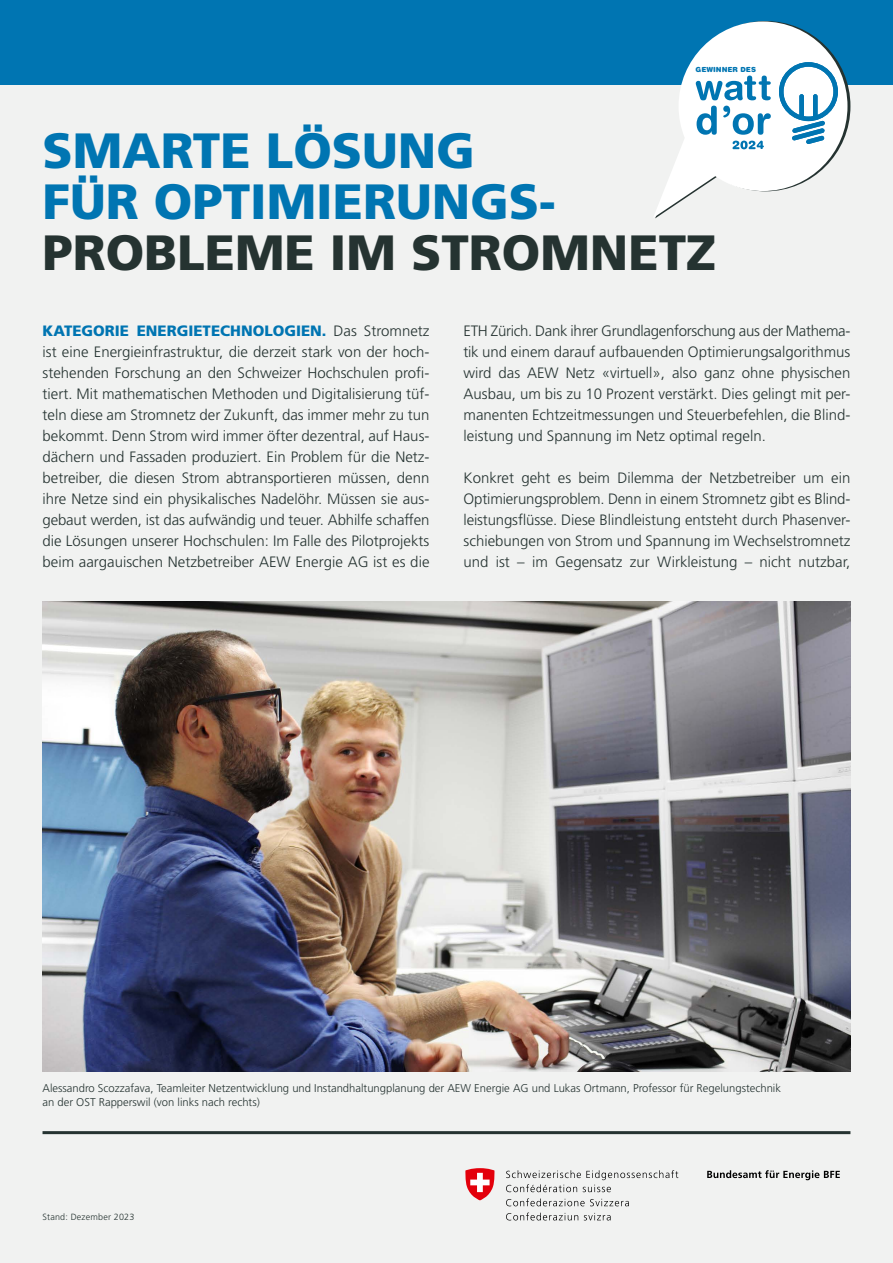
<style>
.page{position:relative;width:893px;height:1263px;background:#f1f2f1}
.page>*{position:absolute;margin:0;border:0;box-sizing:border-box;transform-origin:0 0}
.t1{font:900 49.5px/51px "Frutiger LT Std";color:#0075b2}
.t2{font:900 49.5px "Frutiger LT Std";color:#253331}
.t3{font:300 15px/21px "Frutiger LT Std";color:#253331;text-align:justify}
.t4{font:300 11.25px/14.2px "Frutiger LT Std";color:#253331}
.t5{font:300 9px "Frutiger LT Std";letter-spacing:.02em;color:#253331}
.t6{font:900 7.05px "Helvetica Rounded LT Std";color:#0075b2}
.s1{font-weight:900;color:#0075b2}
</style>
<div class="page">
<hr style="left:43px;top:1131px;width:807px;height:3px;background:#253331">
<div style="left:0;top:0;width:893px;height:84px;background:#0075b2"></div>
<svg style="left:707px;top:1170px;width:133px;height:10px"></svg>
<svg style="left:506px;top:1170px;width:172px;height:22px"></svg>
<svg style="left:506px;top:1198px;width:123px;height:8px"></svg>
<svg style="left:506px;top:1212px;width:72px;height:8px"></svg>
<svg style="left:584px;top:1213px;width:27px;height:7px"></svg>
<svg style="left:465px;top:1168px;width:30px;height:32px"></svg>
<img style="left:43px;top:602px;width:807px;height:469px">
<svg style="left:653px;top:21px;width:197px;height:197px"></svg>
<p class="t6" style="left:695px;top:65px;width:62px">GEWINNER DES</p>
<h1 class="t1" style="left:43px;top:125px;width:515px">SMARTE LÖSUNG<br>FÜR OPTIMIERUNGS-</h1>
<h1 class="t2" style="left:43px;top:223px;width:675px">PROBLEME IM STROMNETZ</h1>
<p class="t3" style="left:43px;top:321px;width:388px"><span class="s1">KATEGORIE ENERGIETECHNOLOGIEN.</span> Das Stromnetz ist eine Energieinfrastruktur, die derzeit stark von der hoch&shy;stehenden Forschung an den Schweizer Hochschulen profi&shy;tiert. Mit mathematischen Methoden und Digitalisierung tüf&shy;teln diese am Stromnetz der Zukunft, das immer mehr zu tun bekommt. Denn Strom wird immer öfter dezentral, auf Haus&shy;dächern und Fassaden produziert. Ein Problem für die Netz&shy;betreiber, die diesen Strom abtransportieren müssen, denn ihre Netze sind ein physikalisches Nadelöhr. Müssen sie aus&shy;gebaut werden, ist das aufwändig und teuer. Abhilfe schaffen die Lösungen unserer Hochschulen: Im Falle des Pilotprojekts beim aargauischen Netzbetreiber AEW Energie AG ist es die</p>
<p class="t3" style="left:463px;top:321px;width:388px">ETH Zürich. Dank ihrer Grundlagenforschung aus der Mathema&shy;tik und einem darauf aufbauenden Optimierungsalgorithmus wird das AEW Netz «virtuell», also ganz ohne physischen Ausbau, um bis zu 10 Prozent verstärkt. Dies gelingt mit per&shy;manenten Echtzeitmessungen und Steuerbefehlen, die Blind&shy;leistung und Spannung im Netz optimal regeln.</p>
<p class="t3" style="left:463px;top:468px;width:388px">Konkret geht es beim Dilemma der Netzbetreiber um ein Optimierungsproblem. Denn in einem Stromnetz gibt es Blind&shy;leistungsflüsse. Diese Blindleistung entsteht durch Phasenver&shy;schiebungen von Strom und Spannung im Wechselstromnetz und ist – im Gegensatz zur Wirkleistung – nicht nutzbar,</p>
<p class="t4" style="left:43px;top:1081px;width:740px">Alessandro Scozzafava, Teamleiter Netzentwicklung und Instandhaltungplanung der AEW Energie AG und Lukas Ortmann, Professor für Regelungstechnik an der OST Rapperswil (von links nach rechts)</p>
<p class="t5" style="left:43px;top:1212px;width:93px">Stand: Dezember 2023</p>
</div>
